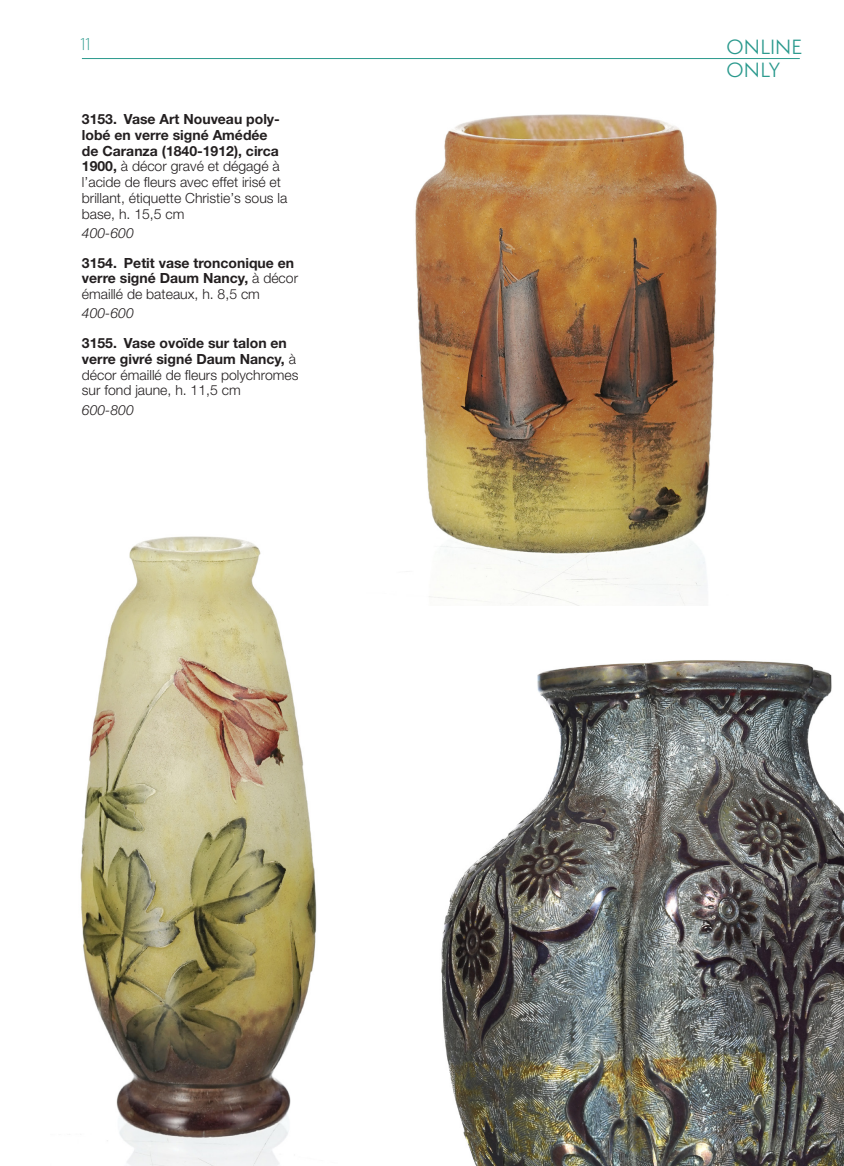
<style>
.page{position:relative;width:844px;height:1166px;background:#fff}
.page>*{position:absolute;margin:0;border:0;box-sizing:border-box;transform-origin:0 0}
.t1{font:18.9px/22.8px "Semplicita Pro";letter-spacing:.01em;color:#2a998d}
.t2{font:300 15.75px "Semplicita Pro";color:#2a998d}
.NEWtexte1col{font:300 14px/15.8px "Helvetica Neue LT Std";color:#231f20}
.NEWtexte1col-2{font:700 14px/15.8px "Helvetica Neue LT Std";color:#231f20}
.NEWtexte1col-3{font:italic 300 14px "Helvetica Neue LT Std";color:#231f20}
.s1{font-weight:700}
.s2{font-weight:300}
</style>
<div class="page">
<hr style="left:82px;top:58px;width:717px;height:1px;background:#2a998d">
<img style="left:441px;top:660px;width:402px;height:506px">
<img style="left:415px;top:114px;width:302px;height:491px">
<img style="left:80px;top:536px;width:237px;height:630px">
<p class="t2" style="left:80px;top:34px;width:12px">11</p>
<h1 class="t1" style="left:726px;top:36px;width:77px">ONLINE<br>ONLY</h1>
<p class="NEWtexte1col" style="left:82px;top:111px;width:207px"><span class="s1">3153. Vase Art Nouveau poly&shy;lobé en verre signé Amédée de Caranza (1840-1912), circa<br>1900,</span> à décor gravé et dégagé à l’acide de fleurs avec effet irisé et brillant, étiquette Christie’s sous la base, h. 15,5 cm</p>
<p class="NEWtexte1col-3" style="left:82px;top:225px;width:53px">400-600</p>
<p class="NEWtexte1col-2" style="left:82px;top:254px;width:218px">3154. Petit vase tronconique en verre signé Daum Nancy, <span class="s2">à décor émaillé de bateaux, h. 8,5 cm</span></p>
<p class="NEWtexte1col-3" style="left:82px;top:305px;width:53px">400-600</p>
<p class="NEWtexte1col" style="left:82px;top:335px;width:218px"><span class="s1">3155. Vase ovoïde sur talon en verre givré signé Daum Nancy,</span> à décor émaillé de fleurs polychromes sur fond jaune, h. 11,5 cm</p>
<p class="NEWtexte1col-3" style="left:82px;top:401px;width:53px">600-800</p>
</div>
